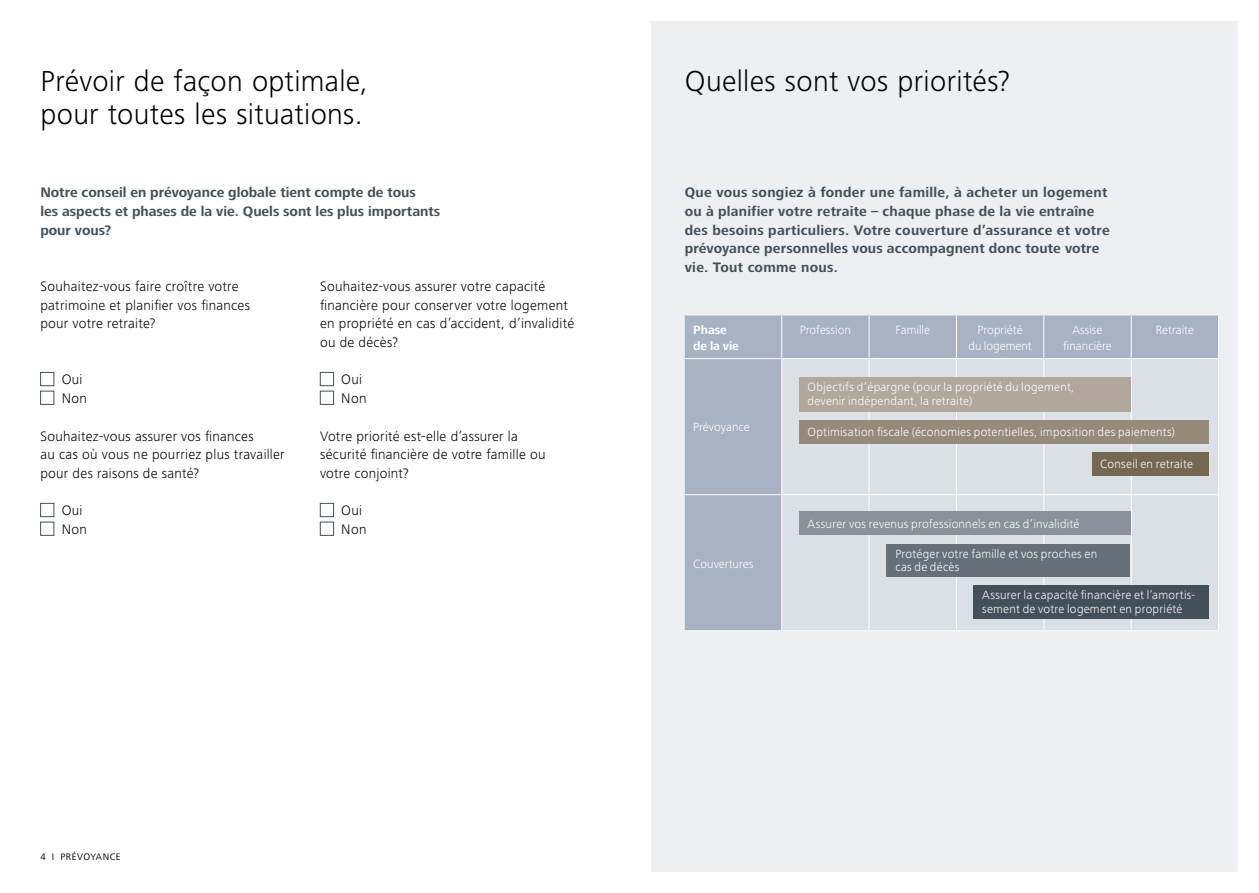
<style>
.page{position:relative;width:1259px;height:893px;background:#fff}
.page>*{position:absolute;margin:0;border:0;box-sizing:border-box;transform-origin:0 0}
.t1{font:300 30px/33px "Frutiger Next LT";letter-spacing:.01em;color:#000}
.t2{font:300 14.25px/18.8px "Frutiger Next LT";letter-spacing:.02em;color:#000}
.t3{font:700 14.25px/18.8px "Frutiger Next LT";letter-spacing:.01em;color:#435059}
.t4{font:300 12.3px/13.5px "Frutiger Next LT";letter-spacing:.02em;color:#fff}
.t5{font:300 12.3px/16.5px "Frutiger Next LT";color:#fff;text-align:center}
.t6{font:700 12.3px/16.5px "Frutiger Next LT";color:#fff}
.t7{font:9.75px "Frutiger Next LT";letter-spacing:.05em;color:#000}
</style>
<div class="page">
<div style="left:651px;top:21px;width:586px;height:851px;background:#edeff3"></div>
<div style="left:40px;top:372px;width:14px;height:14px;background:#fff;border:1px solid #435059"></div>
<div style="left:40px;top:391px;width:14px;height:14px;background:#fff;border:1px solid #435059"></div>
<div style="left:40px;top:503px;width:14px;height:14px;background:#fff;border:1px solid #435059"></div>
<div style="left:40px;top:522px;width:14px;height:14px;background:#fff;border:1px solid #435059"></div>
<div style="left:320px;top:372px;width:14px;height:14px;background:#fff;border:1px solid #435059"></div>
<div style="left:320px;top:391px;width:14px;height:14px;background:#fff;border:1px solid #435059"></div>
<div style="left:320px;top:503px;width:14px;height:14px;background:#fff;border:1px solid #435059"></div>
<div style="left:320px;top:522px;width:14px;height:14px;background:#fff;border:1px solid #435059"></div>
<div style="left:685px;top:316px;width:533px;height:314px;background:#a7b3c3"></div>
<div style="left:782px;top:359px;width:436px;height:271px;background:#dbe0e7"></div>
<hr style="left:685px;top:358px;width:96px;height:1px;background:#fff">
<hr style="left:782px;top:358px;width:86px;height:1px;background:#fff">
<hr style="left:869px;top:358px;width:87px;height:1px;background:#fff">
<hr style="left:957px;top:358px;width:86px;height:1px;background:#fff">
<hr style="left:1044px;top:358px;width:86px;height:1px;background:#fff">
<hr style="left:1131px;top:358px;width:87px;height:1px;background:#fff">
<hr style="left:685px;top:494px;width:96px;height:1px;background:#fff">
<hr style="left:782px;top:494px;width:86px;height:1px;background:#fff">
<hr style="left:869px;top:494px;width:87px;height:1px;background:#fff">
<hr style="left:957px;top:494px;width:86px;height:1px;background:#fff">
<hr style="left:1044px;top:494px;width:86px;height:1px;background:#fff">
<hr style="left:1131px;top:494px;width:87px;height:1px;background:#fff">
<hr style="left:685px;top:630px;width:97px;height:1px;background:#fff">
<hr style="left:782px;top:630px;width:87px;height:1px;background:#fff">
<hr style="left:869px;top:630px;width:87px;height:1px;background:#fff">
<hr style="left:956px;top:630px;width:88px;height:1px;background:#fff">
<hr style="left:1044px;top:630px;width:87px;height:1px;background:#fff">
<hr style="left:1131px;top:630px;width:88px;height:1px;background:#fff">
<hr style="left:781px;top:316px;width:1px;height:43px;background:#fff">
<hr style="left:868px;top:316px;width:1px;height:43px;background:#fff">
<hr style="left:956px;top:316px;width:1px;height:43px;background:#fff">
<hr style="left:1043px;top:316px;width:1px;height:43px;background:#fff">
<hr style="left:1130px;top:316px;width:1px;height:43px;background:#fff">
<hr style="left:1218px;top:316px;width:1px;height:43px;background:#fff">
<hr style="left:781px;top:359px;width:1px;height:136px;background:#fff">
<hr style="left:868px;top:359px;width:1px;height:136px;background:#fff">
<hr style="left:956px;top:359px;width:1px;height:136px;background:#fff">
<hr style="left:1043px;top:359px;width:1px;height:136px;background:#fff">
<hr style="left:1130px;top:359px;width:1px;height:136px;background:#fff">
<hr style="left:1218px;top:359px;width:1px;height:136px;background:#fff">
<hr style="left:781px;top:495px;width:1px;height:135px;background:#fff">
<hr style="left:868px;top:495px;width:1px;height:135px;background:#fff">
<hr style="left:956px;top:495px;width:1px;height:135px;background:#fff">
<hr style="left:1043px;top:495px;width:1px;height:135px;background:#fff">
<hr style="left:1130px;top:495px;width:1px;height:135px;background:#fff">
<hr style="left:1218px;top:495px;width:1px;height:135px;background:#fff">
<div style="left:799px;top:511px;width:331px;height:24px;background:#899298"></div>
<div style="left:887px;top:544px;width:243px;height:33px;background:#657078"></div>
<div style="left:973px;top:585px;width:236px;height:33px;background:#435059"></div>
<div style="left:799px;top:377px;width:331px;height:34px;background:#b1a89d"></div>
<div style="left:799px;top:420px;width:409px;height:24px;background:#968a7b"></div>
<div style="left:1091px;top:452px;width:117px;height:24px;background:#766753"></div>
<h1 class="t1" style="left:40px;top:65px;width:329px">Prévoir de façon optimale, pour toutes les situations.</h1>
<h1 class="t1" style="left:685px;top:65px;width:327px">Quelles sont vos priorités?</h1>
<p class="t3" style="left:40px;top:183px;width:401px">Notre conseil en prévoyance globale tient compte de tous<br>les aspects et phases de la vie. Quels sont les plus importants pour vous?</p>
<p class="t2" style="left:40px;top:277px;width:211px">Souhaitez-vous faire croître votre patrimoine et planifier vos finances pour votre retraite?</p>
<p class="t2" style="left:62px;top:370px;width:27px">Oui<br>Non</p>
<p class="t2" style="left:40px;top:426px;width:246px">Souhaitez-vous assurer vos finances<br>au cas où vous ne pourriez plus travailler pour des raisons de santé?</p>
<p class="t2" style="left:62px;top:501px;width:27px">Oui<br>Non</p>
<p class="t2" style="left:320px;top:277px;width:256px">Souhaitez-vous assurer votre capacité financière pour conserver votre logement en propriété en cas d’accident, d’invalidité ou de décès?</p>
<p class="t2" style="left:341px;top:370px;width:27px">Oui<br>Non</p>
<p class="t2" style="left:320px;top:426px;width:227px">Votre priorité est-elle d’assurer la sécurité financière de votre famille ou votre conjoint?</p>
<p class="t2" style="left:341px;top:501px;width:27px">Oui<br>Non</p>
<p class="t7" style="left:40px;top:851px;width:82px">4 I PRÉVOYANCE</p>
<p class="t3" style="left:685px;top:183px;width:426px">Que vous songiez à fonder une famille, à acheter un logement ou à planifier votre retraite – chaque phase de la vie entraîne des besoins particuliers. Votre couverture d’assurance et votre prévoyance personnelles vous accompagnent donc toute votre vie. Tout comme nous.</p>
<p class="t6" style="left:693px;top:321px;width:47px">Phase de la vie</p>
<p class="t5" style="left:800px;top:321px;width:53px">Profession</p>
<p class="t5" style="left:895px;top:321px;width:36px">Famille</p>
<p class="t5" style="left:968px;top:321px;width:65px">Propriété<br>du logement</p>
<p class="t5" style="left:1063px;top:321px;width:50px">Assise financière</p>
<p class="t5" style="left:1155px;top:321px;width:40px">Retraite</p>
<p class="t5" style="left:693px;top:419px;width:58px">Prévoyance</p>
<p class="t5" style="left:693px;top:555px;width:62px">Couvertures</p>
<p class="t4" style="left:807px;top:380px;width:268px">Objectifs d’épargne (pour la propriété du logement, devenir indépendant, la retraite)</p>
<p class="t4" style="left:807px;top:425px;width:369px">Optimisation fiscale (économies potentielles, imposition des paiements)</p>
<p class="t4" style="left:1100px;top:457px;width:94px">Conseil en retraite</p>
<p class="t4" style="left:807px;top:517px;width:273px">Assurer vos revenus professionnels en cas d’invalidité</p>
<p class="t4" style="left:895px;top:547px;width:203px">Protéger votre famille et vos proches en cas de décès</p>
<p class="t4" style="left:982px;top:588px;width:215px">Assurer la capacité financière et l’amortis&shy;sement de votre logement en propriété</p>
</div>
